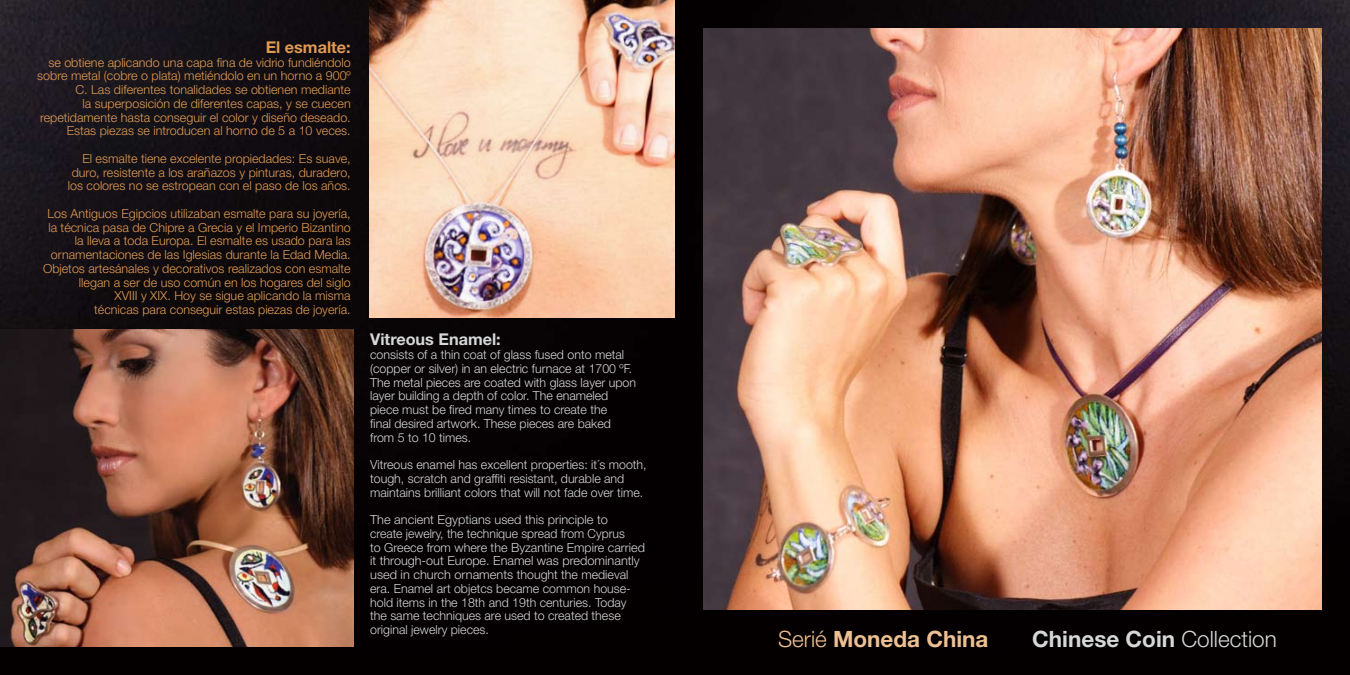
<style>
.page{position:relative;width:1350px;height:675px;background:#fff}
.page>*{position:absolute;margin:0;border:0;box-sizing:border-box;transform-origin:0 0}
.t1{font:700 22.5px "Helvetica Neue LT Std";color:#d5d7d8}
.t2{font:700 22.5px "Helvetica Neue LT Std";color:#ecc092}
.t3{font:700 16.25px "Helvetica Neue LT Std";color:#d5d7d8}
.t4{font:700 16.25px "Helvetica Neue LT Std";color:#e09a53}
.t5{font:300 12.5px/13.8px "Helvetica Neue LT Std";color:#e09a53;text-align:right}
.t6{font:300 12.5px/13.8px "Helvetica Neue LT Std";color:#d5d7d8}
.s1{font-weight:300}
</style>
<div class="page">
<img style="left:0;top:0;width:1350px;height:675px">
<img style="left:0;top:330px;width:354px;height:317px">
<img style="left:703px;top:28px;width:619px;height:581px">
<img style="left:370px;top:0;width:305px;height:317px">
<h2 class="t4" style="left:266px;top:37px;width:87px">El esmalte:</h2>
<p class="t5" style="left:37px;top:55px;width:315px">se obtiene aplicando una capa fina de vidrio fundiéndolo sobre metal (cobre o plata) metiéndolo en un horno a 900º C. Las diferentes tonalidades se obtienen mediante<br>la superposición de diferentes capas, y se cuecen repetidamente hasta conseguir el color y diseño deseado.<br>Estas piezas se introducen al horno de 5 a 10 veces.</p>
<p class="t5" style="left:68px;top:151px;width:284px">El esmalte tiene excelente propiedades: Es suave, duro, resistente a los arañazos y pinturas, duradero, los colores no se estropean con el paso de los años.</p>
<p class="t5" style="left:43px;top:206px;width:309px">Los Antiguos Egipcios utilizaban esmalte para su joyería, la técnica pasa de Chipre a Grecia y el Imperio Bizantino la lleva a toda Europa. El esmalte es usado para las ornamentaciones de las Iglesias durante la Edad Media.<br>Objetos artesánales y decorativos realizados con esmalte llegan a ser de uso común en los hogares del siglo<br>XVIII y XIX. Hoy se sigue aplicando la misma<br>técnicas para conseguir estas piezas de joyería.</p>
<h2 class="t3" style="left:370px;top:329px;width:132px">Vitreous Enamel:</h2>
<p class="t6" style="left:370px;top:347px;width:267px">consists of a thin coat of glass fused onto metal (copper or silver) in an electric furnace at 1700 ºF.<br>The metal pieces are coated with glass layer upon layer building a depth of color. The enameled piece must be fired many times to create the<br>final desired artwork. These pieces are baked from 5 to 10 times.</p>
<p class="t6" style="left:370px;top:457px;width:278px">Vitreous enamel has excellent properties: it´s mooth, tough, scratch and graffiti resistant, durable and maintains brilliant colors that will not fade over time.</p>
<p class="t6" style="left:370px;top:512px;width:276px">The ancient Egyptians used this principle to<br>create jewelry, the technique spread from Cyprus<br>to Greece from where the Byzantine Empire carried it through-out Europe. Enamel was predominantly used in church ornaments thought the medieval era. Enamel art objetcs became common house&shy;hold items in the 18th and 19th centuries. Today the same techniques are used to created these original jewelry pieces.</p>
<h1 class="t2" style="left:778px;top:625px;width:212px"><span class="s1">Serié</span> Moneda China</h1>
<h1 class="t1" style="left:1032px;top:625px;width:246px">Chinese Coin <span class="s1">Collection</span></h1>
</div>
